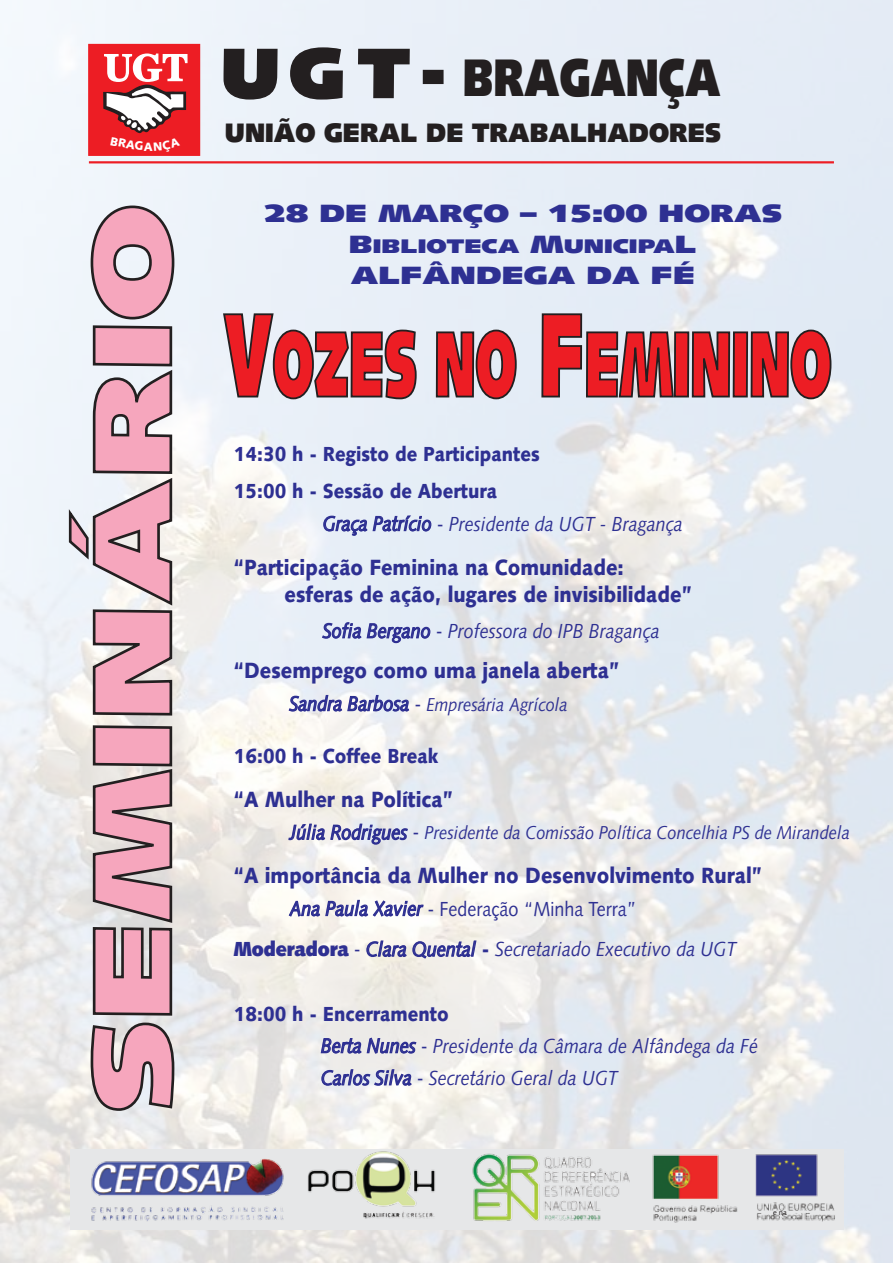
<style>
.page{position:relative;width:893px;height:1263px;background:#fff}
.page>*{position:absolute;margin:0;border:0;box-sizing:border-box;transform-origin:0 0}
.t1{font:900 110.85px "Syntax";color:#f6a6bd;scale:1.35 1}
.t2{font:900 92.7px "Syntax";color:#ed1d24;scale:.57 1}
.t3{font:900 52.65px "Syntax";color:#231f20;scale:.81 1}
.t4{font:900 26.7px "Syntax";color:#231f20}
.t5{font:900 24.9px "Syntax";color:#2e3092;scale:1.33 1}
.t6{font:900 22.05px/27.2px "Syntax";color:#2e3092;scale:.89 1}
.t7{font:italic 20.25px/32.1px "Syntax";color:#2e3092;scale:.89 1}
.t8{font:900 20.25px/37.2px "Syntax";color:#2e3092;scale:.89 1}
.t9{font:900 19.65px "Syntax";color:#2e3092;scale:1.33 1}
.t10{font:italic 18.6px "Syntax";color:#2e3092;scale:.89 1}
.t11{font:900 12px "Syntax";color:#fff}
.t12{font:7.5px "Syntax";color:#231f20}
.s1{font-size:69.15px}
.s2{font-size:24.9px}
.s3{font-size:118.8px}
.s4{font-style:normal}
.s5{font-size:20.25px}
.s6{font-style:normal;font-size:20.25px}
.s7{font-weight:900;font-style:normal}
</style>
<div class="page">
<div style="left:71px;top:1149px;width:773px;height:80px;background:#e6e7e8"></div>
<img style="left:308px;top:1149px;width:542px;height:76px">
<img style="left:91px;top:1158px;width:193px;height:63px">
<div style="left:88px;top:44px;width:112px;height:112px;background:#ed1d24;border:2px solid #ed1d24"></div>
<hr style="left:89px;top:161px;width:745px;height:2px;background:#ed1d24">
<svg style="left:223px;top:48px;width:55px;height:52px"></svg>
<svg style="left:289px;top:47px;width:55px;height:53px"></svg>
<svg style="left:357px;top:48px;width:54px;height:51px"></svg>
<div style="left:423px;top:70px;width:21px;height:14px;border:2px solid #231f20"></div>
<svg style="left:89px;top:724px;width:87px;height:388px"></svg>
<svg style="left:68px;top:204px;width:108px;height:513px"></svg>
<svg style="left:222px;top:312px;width:196px;height:88px"></svg>
<svg style="left:435px;top:329px;width:83px;height:71px"></svg>
<svg style="left:540px;top:312px;width:135px;height:87px"></svg>
<div style="left:674px;top:331px;width:15px;height:66px;border:2px solid #231f20"></div>
<svg style="left:691px;top:330px;width:40px;height:68px"></svg>
<div style="left:733px;top:331px;width:15px;height:66px;border:2px solid #231f20"></div>
<svg style="left:750px;top:329px;width:82px;height:71px"></svg>
<svg style="left:323px;top:515px;width:109px;height:21px"></svg>
<svg style="left:321px;top:621px;width:110px;height:23px"></svg>
<svg style="left:288px;top:694px;width:122px;height:18px"></svg>
<svg style="left:288px;top:823px;width:121px;height:22px"></svg>
<svg style="left:288px;top:889px;width:136px;height:28px"></svg>
<svg style="left:366px;top:940px;width:111px;height:19px"></svg>
<svg style="left:320px;top:1027px;width:97px;height:59px"></svg>
<svg style="left:103px;top:53px;width:85px;height:81px"></svg>
<p class="t11" style="left:144px;top:139px;width:10px">A</p>
<h1 class="t1" style="left:66px;top:1112px;width:674px;rotate:-90deg">SEMINÁRIO</h1>
<h3 class="t3" style="left:221px;top:46px;width:618px"><span class="s1">UG T -</span> BRAGANÇA</h3>
<h3 class="t4" style="left:225px;top:116px;width:497px">UNIÃO GERAL DE TRABALHADORES</h3>
<p class="t5" style="left:264px;top:198px;width:391px">28 DE MARÇO – 15:00 HORAS</p>
<p class="t9" style="left:349px;top:234px;width:263px"><span class="s2">B</span>IBLIOTECA <span class="s2">M</span>UNICIPA<span class="s2">L</span></p>
<p class="t5" style="left:351px;top:260px;width:260px">ALFÂNDEGA DA FÉ</p>
<h2 class="t2" style="left:224px;top:309px;width:1067px"><span class="s3">V</span>OZES NO <span class="s3">F</span>EMININO</h2>
<p class="t8" style="left:234px;top:436px;width:345px">14:30 h - Registo de Participantes<br>15:00 h - Sessão de Abertura</p>
<p class="t7" style="left:323px;top:507px;width:406px">Graça Patrício <span class="s4">-</span> Presidente da UGT - Bragança</p>
<p class="t6" style="left:284px;top:553px;width:459px;text-indent:-51px">“Participação Feminina na Comunidade: esferas de ação, lugares de invisibilidade”</p>
<p class="t7" style="left:323px;top:615px;width:380px">Sofia Bergano <span class="s4">-</span> Professora do IPB Bragança</p>
<p class="t6" style="left:234px;top:657px;width:434px">“Desemprego como uma janela aberta”</p>
<p class="t10" style="left:289px;top:693px;width:314px"><span class="s5">Sandra Barbosa</span> <span class="s6">-</span> Empresária Agrícola</p>
<p class="t8" style="left:234px;top:737px;width:231px">16:00 h - Coffee Break</p>
<p class="t6" style="left:234px;top:786px;width:248px">“A Mulher na Política”</p>
<p class="t10" style="left:289px;top:822px;width:631px"><span class="s5">Júlia Rodrigues</span> <span class="s6">-</span> Presidente da Comissão Política Concelhia PS de Mirandela</p>
<p class="t6" style="left:234px;top:862px;width:595px">“A importância da Mulher no Desenvolvimento Rural”</p>
<p class="t7" style="left:234px;top:888px;width:566px;line-height:40.7px;text-indent:55px">Ana Paula Xavier <span class="s4">- Federação “Minha Terra”<br></span><span class="s7">Moderadora</span> <span class="s4">-</span> Clara Quental <span class="s7">-</span> Secretariado Executivo da UGT</p>
<p class="t7" style="left:321px;top:997px;width:493px;text-indent:-87px"><span class="s7">18:00 h - Encerramento<br></span>Berta Nunes <span class="s4">-</span> Presidente da Câmara de Alfândega da Fé<br>Carlos Silva <span class="s4">-</span> Secretário Geral da UGT</p>
<p class="t12" style="left:773px;top:1208px;width:15px">e na</p>
</div>
